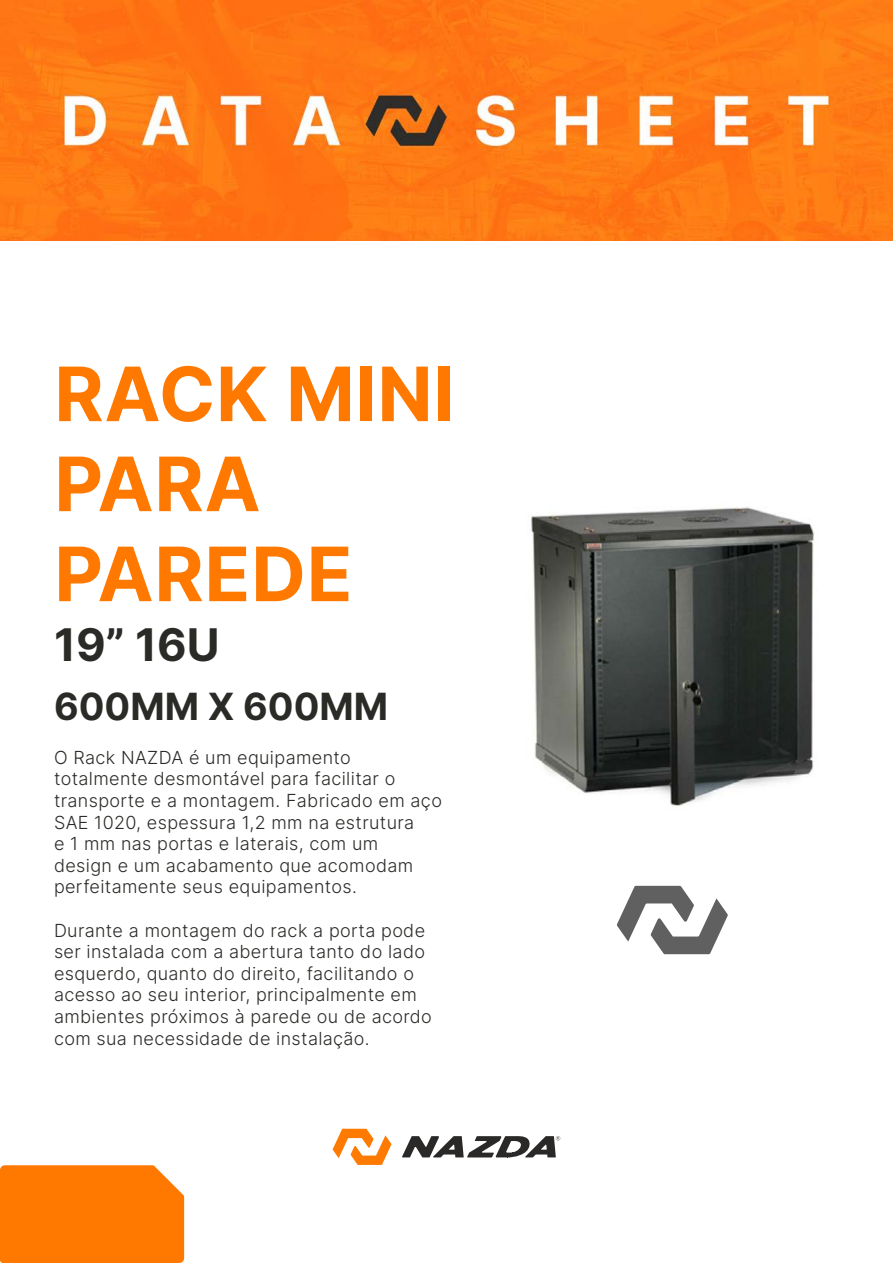
<style>
.page{position:relative;width:893px;height:1263px;background:#fff}
.page>*{position:absolute;margin:0;border:0;box-sizing:border-box;transform-origin:0 0}
.t1{font:700 75px/90px "Inter";letter-spacing:.01em;color:#ff7900}
.t2{font:700 45px "Inter";color:#2a2a27}
.t3{font:700 37.5px "Inter";color:#2a2a27}
.t4{font:300 18px/21.6px "Inter";letter-spacing:.02em;color:#2a2a27}
</style>
<div class="page">
<img style="left:0;top:0;width:893px;height:241px">
<svg style="left:333px;top:1129px;width:58px;height:36px"></svg>
<svg style="left:402px;top:1136px;width:158px;height:21px"></svg>
<div style="left:0;top:1165px;width:184px;height:98px;background:#ff7900"></div>
<img style="left:531px;top:507px;width:284px;height:299px">
<svg style="left:617px;top:886px;width:111px;height:68px"></svg>
<h1 class="t1" style="left:54px;top:346px;width:402px">RACK MINI<br>PARA<br>PAREDE</h1>
<h2 class="t2" style="left:54px;top:610px;width:167px">19” 16U</h2>
<h3 class="t3" style="left:54px;top:678px;width:336px">600MM X 600MM</h3>
<p class="t4" style="left:54px;top:746px;width:389px">O Rack NAZDA é um equipamento totalmente desmontável para facilitar o transporte e a montagem. Fabricado em aço SAE 1020, espessura 1,2 mm na estrutura<br>e 1 mm nas portas e laterais, com um<br>design e um acabamento que acomodam perfeitamente seus equipamentos.</p>
<p class="t4" style="left:54px;top:919px;width:379px">Durante a montagem do rack a porta pode ser instalada com a abertura tanto do lado esquerdo, quanto do direito, facilitando o acesso ao seu interior, principalmente em ambientes próximos à parede ou de acordo com sua necessidade de instalação.</p>
</div>
